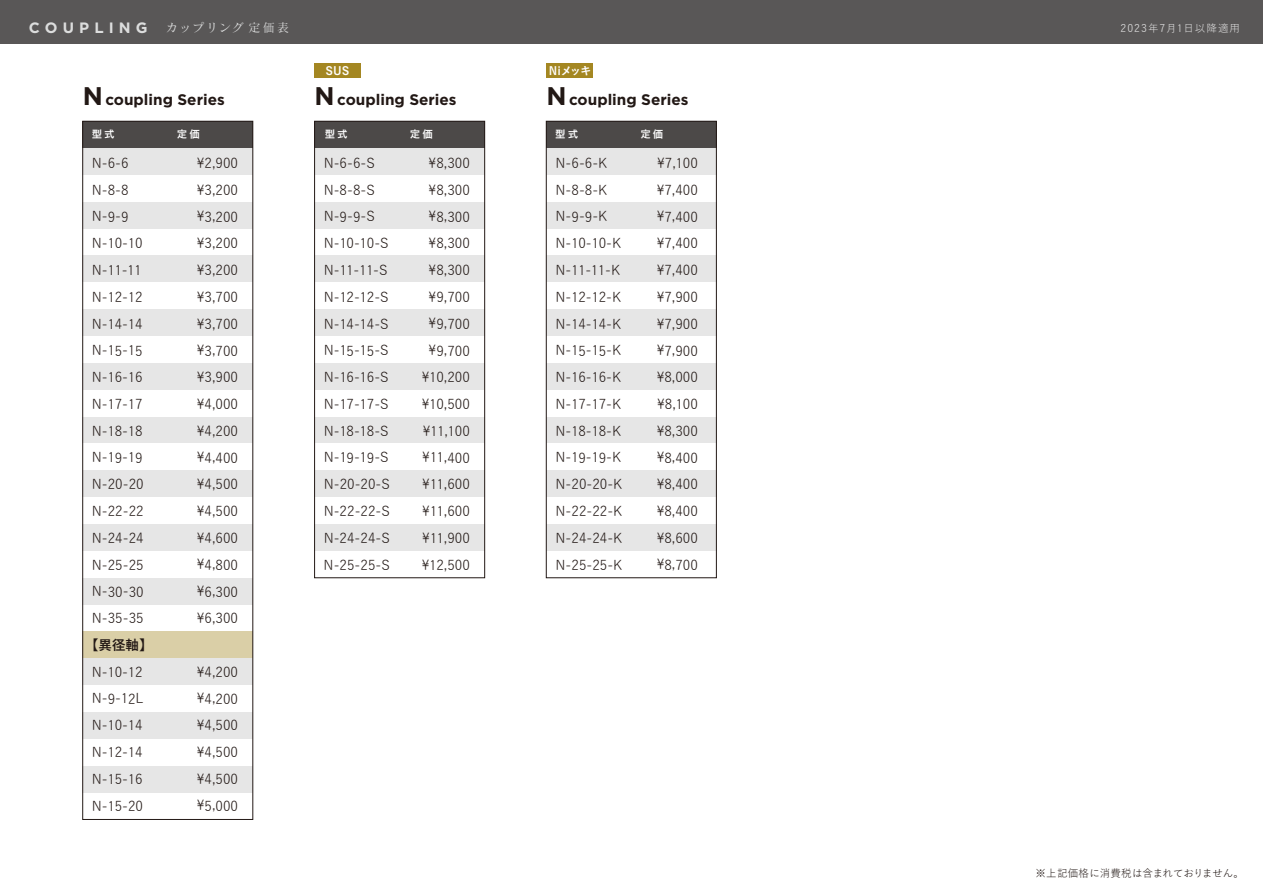
<style>
.page{position:relative;width:1263px;height:893px;background:#fff}
.page>*{position:absolute;margin:0;border:0;box-sizing:border-box;transform-origin:0 0}
.t1{font:700 15.3px "Gotham";color:#221815}
.t2{font:300 14.1px "DIN2014";color:#221815}
.t3{font:13.5px/26.7px "Yu Gothic";color:#221815;text-align:justify}
.t4{font:12px "Matisse Pro M";letter-spacing:.14em;color:#dcdddd}
.t5{font:11.4px "Koburina Go Std W6";letter-spacing:.035em;color:#fff}
.t6{font:10.5px "Yu Gothic";letter-spacing:.01em;color:#221815}
.t7{font:10.5px "Yu Gothic";letter-spacing:.1em;color:#e6e6e6}
.t8{font:10.5px "Koburina Go Std W6";letter-spacing:.2em;color:#fff}
.s1{font-family:"Gotham";font-weight:700;font-size:15px}
.s2{font-family:"DIN2014";font-weight:300;font-size:10.95px}
.s3{font-size:25.5px}
.s4{font-family:"DIN2014";font-weight:300;font-size:14.1px}
.s5{font-family:"Yu Gothic";font-weight:400;font-size:13.5px}
.s6{font-weight:700}
</style>
<div class="page">
<div style="left:0;top:0;width:1263px;height:43px;background:#595757"></div>
<div style="left:315px;top:63px;width:46px;height:15px;background:#a48722"></div>
<div style="left:546px;top:63px;width:47px;height:15px;background:#a48722"></div>
<div style="left:83px;top:148px;width:170px;height:27px;background:#e6e6e6"></div>
<div style="left:83px;top:121px;width:170px;height:27px;background:#4c4948"></div>
<div style="left:83px;top:202px;width:170px;height:27px;background:#e6e6e6"></div>
<div style="left:83px;top:255px;width:170px;height:27px;background:#e6e6e6"></div>
<div style="left:83px;top:309px;width:170px;height:27px;background:#e6e6e6"></div>
<div style="left:83px;top:363px;width:170px;height:27px;background:#e6e6e6"></div>
<div style="left:83px;top:417px;width:170px;height:26px;background:#e6e6e6"></div>
<div style="left:83px;top:470px;width:170px;height:27px;background:#e6e6e6"></div>
<div style="left:83px;top:524px;width:170px;height:27px;background:#e6e6e6"></div>
<div style="left:83px;top:578px;width:170px;height:27px;background:#e6e6e6"></div>
<div style="left:83px;top:631px;width:170px;height:27px;background:#dacfa7"></div>
<div style="left:83px;top:658px;width:170px;height:27px;background:#e6e6e6"></div>
<div style="left:83px;top:712px;width:170px;height:27px;background:#e6e6e6"></div>
<div style="left:83px;top:766px;width:170px;height:27px;background:#e6e6e6"></div>
<div style="left:315px;top:148px;width:170px;height:27px;background:#e6e6e6"></div>
<div style="left:315px;top:121px;width:170px;height:27px;background:#4c4948"></div>
<div style="left:315px;top:202px;width:170px;height:27px;background:#e6e6e6"></div>
<div style="left:315px;top:255px;width:170px;height:27px;background:#e6e6e6"></div>
<div style="left:315px;top:309px;width:170px;height:27px;background:#e6e6e6"></div>
<div style="left:315px;top:363px;width:170px;height:27px;background:#e6e6e6"></div>
<div style="left:315px;top:417px;width:170px;height:26px;background:#e6e6e6"></div>
<div style="left:315px;top:470px;width:170px;height:27px;background:#e6e6e6"></div>
<div style="left:315px;top:524px;width:170px;height:27px;background:#e6e6e6"></div>
<div style="left:546px;top:148px;width:170px;height:27px;background:#e6e6e6"></div>
<div style="left:546px;top:121px;width:170px;height:27px;background:#4c4948"></div>
<div style="left:546px;top:202px;width:170px;height:27px;background:#e6e6e6"></div>
<div style="left:546px;top:255px;width:170px;height:27px;background:#e6e6e6"></div>
<div style="left:546px;top:309px;width:170px;height:27px;background:#e6e6e6"></div>
<div style="left:546px;top:363px;width:170px;height:27px;background:#e6e6e6"></div>
<div style="left:546px;top:417px;width:170px;height:26px;background:#e6e6e6"></div>
<div style="left:546px;top:470px;width:170px;height:27px;background:#e6e6e6"></div>
<div style="left:546px;top:524px;width:170px;height:27px;background:#e6e6e6"></div>
<div style="left:83px;top:121px;width:170px;height:699px;border:1px solid #221815"></div>
<div style="left:314px;top:121px;width:171px;height:457px;border:1px solid #221815"></div>
<div style="left:546px;top:121px;width:170px;height:457px;border:1px solid #221815"></div>
<p class="t4" style="left:29px;top:20px;width:262px"><span class="s1">COUPLING</span> カップリング定価表</p>
<p class="t7" style="left:1120px;top:18px;width:121px">2023年7月<span class="s2">1</span>日以降適用</p>
<p class="t5" style="left:326px;top:62px;width:25px">SUS</p>
<p class="t5" style="left:549px;top:62px;width:44px">Niメッキ</p>
<p class="t1" style="left:83px;top:89px;width:144px"><span class="s3">N</span> coupling Series</p>
<p class="t1" style="left:315px;top:89px;width:144px"><span class="s3">N</span> coupling Series</p>
<p class="t1" style="left:546px;top:89px;width:144px"><span class="s3">N</span> coupling Series</p>
<p class="t8" style="left:92px;top:126px;width:25px">型式</p>
<p class="t8" style="left:177px;top:126px;width:25px">定価</p>
<p class="t8" style="left:325px;top:126px;width:25px">型式</p>
<p class="t8" style="left:410px;top:126px;width:25px">定価</p>
<p class="t8" style="left:555px;top:126px;width:25px">型式</p>
<p class="t8" style="left:640px;top:126px;width:25px">定価</p>
<p class="t3" style="left:92px;top:148px;width:52px;text-align:left">N-6-6<br>N-8-8<br>N-9-9<br>N-<span class="s4">1</span>0-<span class="s4">1</span>0</p>
<p class="t2" style="left:92px;top:262px;width:51px"><span class="s5">N-</span>11<span class="s5">-</span>11</p>
<p class="t3" style="left:92px;top:282px;width:53px">N-<span class="s4">1</span>2-<span class="s4">1</span>2<br>N-<span class="s4">1</span>4-<span class="s4">1</span>4<br>N-<span class="s4">1</span>5-<span class="s4">1</span>5<br>N-<span class="s4">1</span>6-<span class="s4">1</span>6<br>N-<span class="s4">1</span>7-<span class="s4">1</span>7<br>N-<span class="s4">1</span>8-<span class="s4">1</span>8<br>N-<span class="s4">1</span>9-<span class="s4">1</span>9<br>N-20-20<br>N-22-22<br>N-24-24<br>N-25-25<br>N-30-30<br>N-35-35</p>
<p class="t3" style="left:85px;top:630px;width:69px;text-align:center"><span class="s6">【異径軸】<br></span>N-<span class="s4">1</span>0-<span class="s4">1</span>2<br>N-9-<span class="s4">1</span>2L<br>N-<span class="s4">1</span>0-<span class="s4">1</span>4<br>N-<span class="s4">1</span>2-<span class="s4">1</span>4<br>N-<span class="s4">1</span>5-<span class="s4">1</span>6<br>N-<span class="s4">1</span>5-20</p>
<p class="t3" style="left:197px;top:148px;width:43px">\2,900 \3,200 \3,200 \3,200 \3,200 \3,700 \3,700 \3,700 \3,900 \4,000 \4,200 \4,400 \4,500 \4,500 \4,600 \4,800 \6,300 \6,300</p>
<p class="t3" style="left:197px;top:657px;width:43px">\4,200 \4,200 \4,500 \4,500 \4,500 \5,000</p>
<p class="t3" style="left:324px;top:148px;width:68px;text-align:left">N-6-6-S<br>N-8-8-S<br>N-9-9-S<br>N-<span class="s4">1</span>0-<span class="s4">1</span>0-S<br>N-<span class="s4">11</span>-<span class="s4">11</span>-S<br>N-<span class="s4">1</span>2-<span class="s4">1</span>2-S<br>N-<span class="s4">1</span>4-<span class="s4">1</span>4-S<br>N-<span class="s4">1</span>5-<span class="s4">1</span>5-S<br>N-<span class="s4">1</span>6-<span class="s4">1</span>6-S<br>N-<span class="s4">1</span>7-<span class="s4">1</span>7-S<br>N-<span class="s4">1</span>8-<span class="s4">1</span>8-S<br>N-<span class="s4">1</span>9-<span class="s4">1</span>9-S<br>N-20-20-S<br>N-22-22-S<br>N-24-24-S<br>N-25-25-S</p>
<p class="t3" style="left:422px;top:148px;width:50px;text-align:center">\8,300 \8,300 \8,300 \8,300 \8,300 \9,700 \9,700 \9,700 \<span class="s4">1</span>0,200 \<span class="s4">1</span>0,500 \<span class="s4">11</span>,<span class="s4">1</span>00 \<span class="s4">11</span>,400 \<span class="s4">11</span>,600 \<span class="s4">11</span>,600 \<span class="s4">11</span>,900 \<span class="s4">1</span>2,500</p>
<p class="t3" style="left:555px;top:148px;width:69px;text-align:left">N-6-6-K<br>N-8-8-K<br>N-9-9-K<br>N-<span class="s4">1</span>0-<span class="s4">1</span>0-K<br>N-<span class="s4">11</span>-<span class="s4">11</span>-K<br>N-<span class="s4">1</span>2-<span class="s4">1</span>2-K<br>N-<span class="s4">1</span>4-<span class="s4">1</span>4-K<br>N-<span class="s4">1</span>5-<span class="s4">1</span>5-K<br>N-<span class="s4">1</span>6-<span class="s4">1</span>6-K<br>N-<span class="s4">1</span>7-<span class="s4">1</span>7-K<br>N-<span class="s4">1</span>8-<span class="s4">1</span>8-K<br>N-<span class="s4">1</span>9-<span class="s4">1</span>9-K<br>N-20-20-K<br>N-22-22-K<br>N-24-24-K<br>N-25-25-K</p>
<p class="t3" style="left:657px;top:148px;width:43px">\7,<span class="s4">1</span>00 \7,400 \7,400 \7,400 \7,400 \7,900 \7,900 \7,900 \8,000 \8,<span class="s4">1</span>00 \8,300 \8,400 \8,400 \8,400 \8,600 \8,700</p>
<p class="t6" style="left:1035px;top:864px;width:210px">※上記価格に消費税は含まれておりません。</p>
</div>
